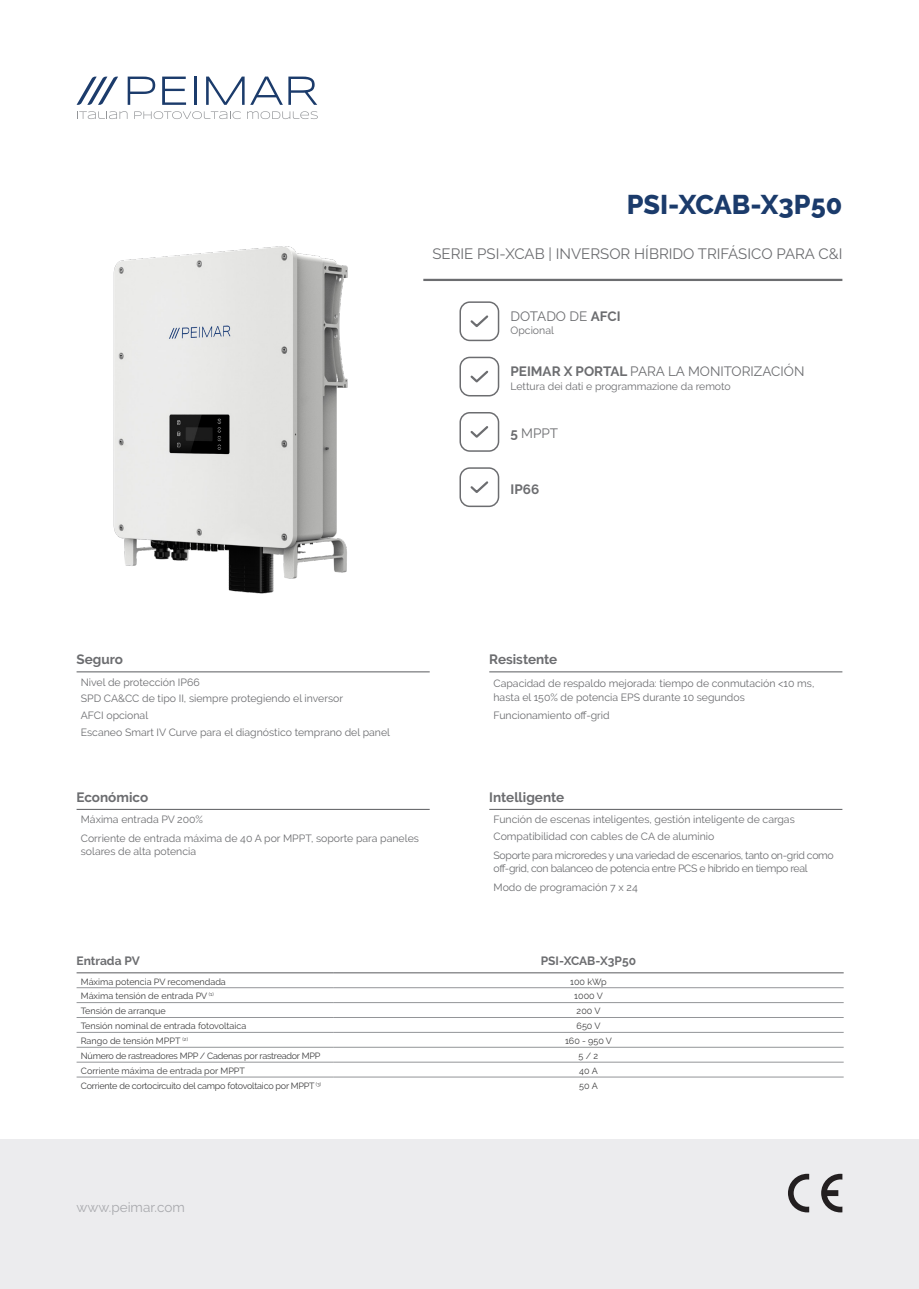
<style>
.page{position:relative;width:919px;height:1289px;background:#fff}
.page>*{position:absolute;margin:0;border:0;box-sizing:border-box;transform-origin:0 0}
.t1{font:800 27px "Raleway";color:#1b3b6b}
.t2{font:15px "Raleway";color:#6c6d70}
.t3{font:13.5px "Raleway";color:#6c6d70}
.t4{font:700 13.5px "Raleway";color:#6c6d70}
.t5{font:13.5px "Raleway";color:#a8a9ad}
.t6{font:700 12px "Raleway";color:#6c6d70}
.t7{font:10.5px/13.5px "Raleway";color:#6c6d70}
.t8{font:10.5px/13.5px "Raleway";letter-spacing:-.03em;color:#6c6d70}
.t9{font:9px "Raleway";color:#3e3e3f}
.t10{font:9px "Raleway";letter-spacing:-.025em;color:#3e3e3f}
.s1{font-weight:700}
</style>
<div class="page">
<div style="left:0;top:1139px;width:918px;height:149px;background:#ececee"></div>
<svg style="left:788px;top:1173px;width:21px;height:39px"></svg>
<svg style="left:821px;top:1173px;width:21px;height:39px"></svg>
<svg style="left:128px;top:77px;width:27px;height:28px"></svg>
<svg style="left:162px;top:77px;width:24px;height:28px"></svg>
<hr style="left:194px;top:77px;width:2px;height:28px;background:#1b3b6b">
<svg style="left:206px;top:77px;width:38px;height:28px"></svg>
<svg style="left:250px;top:77px;width:67px;height:28px"></svg>
<svg style="left:77px;top:77px;width:41px;height:28px"></svg>
<svg style="left:77px;top:111px;width:50px;height:8px"></svg>
<svg style="left:134px;top:111px;width:107px;height:8px"></svg>
<svg style="left:247px;top:111px;width:71px;height:8px"></svg>
<hr style="left:77px;top:987px;width:256px;height:1px;background:#939598">
<hr style="left:333px;top:987px;width:510px;height:1px;background:#939598">
<hr style="left:77px;top:1002px;width:256px;height:1px;background:#939598">
<hr style="left:333px;top:1002px;width:510px;height:1px;background:#939598">
<hr style="left:77px;top:1017px;width:256px;height:1px;background:#939598">
<hr style="left:77px;top:1032px;width:256px;height:1px;background:#939598">
<hr style="left:77px;top:1046px;width:256px;height:1px;background:#939598">
<hr style="left:77px;top:1061px;width:256px;height:1px;background:#939598">
<hr style="left:77px;top:1076px;width:256px;height:1px;background:#939598">
<hr style="left:333px;top:1076px;width:510px;height:1px;background:#939598">
<hr style="left:77px;top:972px;width:256px;height:1px;background:#6c6d70">
<hr style="left:333px;top:1032px;width:510px;height:1px;background:#939598">
<hr style="left:333px;top:1046px;width:510px;height:1px;background:#939598">
<hr style="left:333px;top:1061px;width:510px;height:1px;background:#939598">
<hr style="left:333px;top:1017px;width:510px;height:1px;background:#939598">
<hr style="left:333px;top:972px;width:510px;height:1px;background:#6c6d70">
<hr style="left:423px;top:279px;width:419px;height:2px;background:#6c6d70">
<img style="left:113px;top:246px;width:235px;height:348px">
<svg style="left:470px;top:315px;width:19px;height:12px"></svg>
<div style="left:459px;top:301px;width:40px;height:40px;border:2px solid #6c6d70;border-radius:10px"></div>
<svg style="left:470px;top:370px;width:19px;height:13px"></svg>
<div style="left:459px;top:357px;width:40px;height:39px;border:2px solid #6c6d70;border-radius:10px"></div>
<svg style="left:470px;top:426px;width:19px;height:12px"></svg>
<div style="left:459px;top:412px;width:40px;height:40px;border:2px solid #6c6d70;border-radius:10px"></div>
<svg style="left:470px;top:481px;width:19px;height:12px"></svg>
<div style="left:459px;top:467px;width:40px;height:40px;border:2px solid #6c6d70;border-radius:10px"></div>
<hr style="left:489px;top:808px;width:353px;height:2px;background:#6c6d70">
<hr style="left:77px;top:671px;width:352px;height:1px;background:#6c6d70">
<hr style="left:489px;top:671px;width:353px;height:1px;background:#6c6d70">
<hr style="left:77px;top:808px;width:352px;height:2px;background:#6c6d70">
<p class="t1" style="left:626px;top:189px;width:217px">PSI-XCAB-X3P50</p>
<p class="t2" style="left:432px;top:245px;width:411px">SERIE PSI-XCAB | INVERSOR HÍBRIDO TRIFÁSICO PARA C&amp;I</p>
<p class="t3" style="left:510px;top:308px;width:112px">DOTADO DE <span class="s1">AFCI</span></p>
<p class="t7" style="left:510px;top:324px;width:45px">Opcional</p>
<p class="t3" style="left:510px;top:363px;width:295px"><span class="s1">PEIMAR X PORTAL</span> PARA LA MONITORIZACIÓN</p>
<p class="t7" style="left:510px;top:379px;width:222px">Lettura dei dati e programmazione da remoto</p>
<p class="t3" style="left:510px;top:425px;width:49px"><span class="s1">5</span> MPPT</p>
<p class="t4" style="left:77px;top:651px;width:48px">Seguro</p>
<p class="t7" style="left:81px;top:675px;width:120px">Nivel de protección IP66</p>
<p class="t7" style="left:81px;top:691px;width:264px">SPD CA&amp;CC de tipo II, siempre protegiendo el inversor</p>
<p class="t7" style="left:81px;top:709px;width:69px">AFCI opcional</p>
<p class="t7" style="left:81px;top:726px;width:311px">Escaneo Smart IV Curve para el diagnóstico temprano del panel</p>
<p class="t4" style="left:77px;top:789px;width:73px">Económico</p>
<p class="t7" style="left:81px;top:812px;width:124px">Máxima entrada PV 200%</p>
<p class="t7" style="left:81px;top:831px;width:339px">Corriente de entrada máxima de 40 A por MPPT, soporte para paneles solares de alta potencia</p>
<p class="t4" style="left:510px;top:481px;width:30px">IP66</p>
<p class="t4" style="left:489px;top:651px;width:69px">Resistente</p>
<p class="t7" style="left:493px;top:677px;width:322px">Capacidad de respaldo mejorada: tiempo de conmutación &lt;10 ms, hasta el 150% de potencia EPS durante 10 segundos</p>
<p class="t7" style="left:493px;top:709px;width:118px">Funcionamiento off-grid</p>
<p class="t4" style="left:489px;top:789px;width:76px">Intelligente</p>
<p class="t7" style="left:493px;top:812px;width:303px">Función de escenas inteligentes, gestión inteligente de cargas</p>
<p class="t7" style="left:493px;top:829px;width:222px">Compatibilidad con cables de CA de aluminio</p>
<p class="t8" style="left:493px;top:848px;width:342px">Soporte para microredes y una variedad de escenarios, tanto on-grid como off-grid, con balanceo de potencia entre PCS e híbrido en tiempo real</p>
<p class="t7" style="left:493px;top:880px;width:146px">Modo de programación 7 x 24</p>
<p class="t6" style="left:77px;top:954px;width:65px">Entrada PV</p>
<p class="t6" style="left:540px;top:954px;width:97px">PSI-XCAB-X3P50</p>
<p class="t9" style="left:81px;top:976px;width:146px">Máxima potencia PV recomendada</p>
<p class="t9" style="left:570px;top:976px;width:38px">100 kWp</p>
<p class="t9" style="left:81px;top:990px;width:134px">Máxima tensión de entrada PV <sup>(1)</sup></p>
<p class="t9" style="left:574px;top:990px;width:30px">1000 V</p>
<p class="t9" style="left:81px;top:1005px;width:86px">Tensión de arranque</p>
<p class="t9" style="left:576px;top:1005px;width:25px">200 V</p>
<p class="t9" style="left:81px;top:1020px;width:167px">Tensión nominal de entrada fotovoltaica</p>
<p class="t9" style="left:576px;top:1020px;width:25px">650 V</p>
<p class="t9" style="left:81px;top:1035px;width:109px">Rango de tensión MPPT <sup>(2)</sup></p>
<p class="t9" style="left:565px;top:1035px;width:48px">160 - 950 V</p>
<p class="t10" style="left:81px;top:1050px;width:241px">Número de rastreadores MPP / Cadenas por rastreador MPP</p>
<p class="t9" style="left:578px;top:1050px;width:21px">5 / 2</p>
<p class="t9" style="left:81px;top:1065px;width:166px">Corriente máxima de entrada por MPPT</p>
<p class="t9" style="left:579px;top:1065px;width:20px">40 A</p>
<p class="t10" style="left:81px;top:1080px;width:242px">Corriente de cortocircuito del campo fotovoltaico por MPPT <sup>(3)</sup></p>
<p class="t9" style="left:579px;top:1080px;width:20px">50 A</p>
<p class="t5" style="left:77px;top:1199px;width:110px">www.peimar.com</p>
</div>
